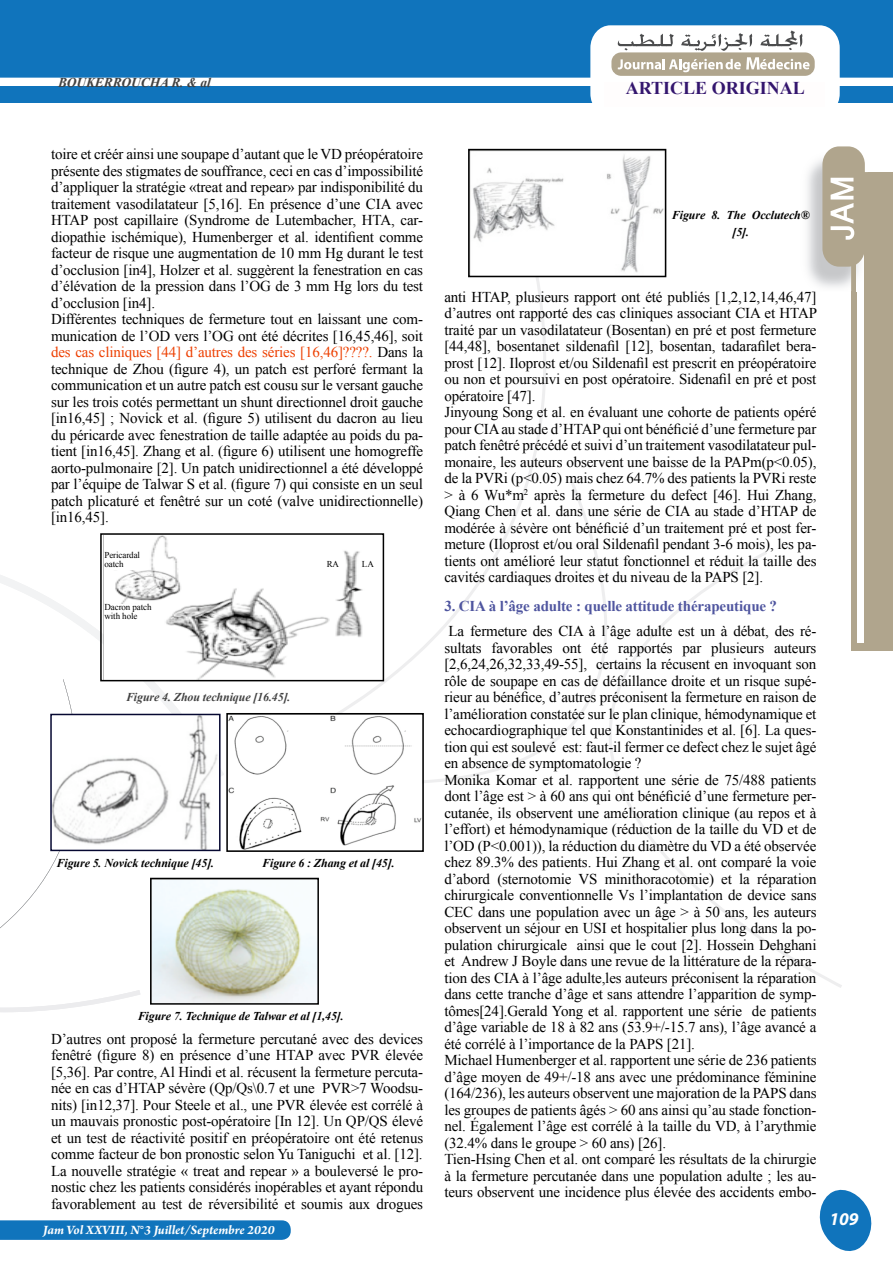
<style>
.page{position:relative;width:893px;height:1263px;background:#fff}
.page>*{position:absolute;margin:0;border:0;box-sizing:border-box;transform-origin:0 0}
.t1{font:700 18px "Times New Roman";color:#34166e}
.t2{font:italic 700 18px "Myriad Pro";color:#fff}
.t3{font:15px/16.5px "Times New Roman";letter-spacing:-.01em;color:#000}
.t4{font:700 15px "Times New Roman";letter-spacing:-.01em;color:#4f559f}
.t5{font:italic 700 13.5px "Arno Pro";color:#fff}
.t6{font:italic 700 13.5px "Times New Roman";color:#424242}
.t7{font:italic 700 12px/16.5px "Times New Roman";letter-spacing:-.01em;color:#000;text-align:center}
.t8{font:italic 700 12px "Times New Roman";letter-spacing:-.01em;color:#424242}
.t9{font:9px/9px "Times New Roman";letter-spacing:-.01em;color:#000}
.s1{color:#ed3f00}
</style>
<div class="page">
<svg style="left:0;top:1220px;width:291px;height:20px;background:#1778be"></svg>
<svg style="left:0;top:851px;width:140px;height:161px"></svg>
<svg style="left:0;top:575px;width:224px;height:201px"></svg>
<svg style="left:609px;top:551px;width:233px;height:437px"></svg>
<svg style="left:424px;top:480px;width:183px;height:303px"></svg>
<svg style="left:234px;top:277px;width:312px;height:487px"></svg>
<svg style="left:819px;top:1189px;width:53px;height:62px"></svg>
<div style="left:851px;top:172px;width:41px;height:478px;background:#b0a58d"></div>
<div style="left:857px;top:177px;width:6px;height:466px;background:#fff"></div>
<img style="left:807px;top:160px;width:57px;height:131px">
<img style="left:857px;top:259px;width:6px;height:32px">
<div style="left:822px;top:146px;width:43px;height:121px;background:#b0a58d;border-radius:17px"></div>
<svg style="left:831px;top:178px;width:23px;height:62px"></svg>
<div style="left:0;top:0;width:893px;height:77px;background:#1074bc"></div>
<div style="left:0;top:87px;width:605px;height:16px;background:#1074bc"></div>
<div style="left:832px;top:86px;width:60px;height:17px;background:#1074bc"></div>
<svg style="left:590px;top:25px;width:250px;height:78px;background:#dcdcd7"></svg>
<div style="left:604px;top:82px;width:221px;height:25px;background:#fffdfd"></div>
<img style="left:103px;top:536px;width:269px;height:142px">
<div style="left:100px;top:533px;width:284px;height:148px;border:2px solid #000"></div>
<div style="left:104px;top:551px;width:44px;height:19px;background:#fff"></div>
<div style="left:104px;top:604px;width:52px;height:18px;background:#fff"></div>
<div style="left:327px;top:561px;width:16px;height:18px;background:#fff"></div>
<div style="left:362px;top:561px;width:16px;height:18px;background:#fff"></div>
<img style="left:53px;top:717px;width:165px;height:131px">
<div style="left:50px;top:714px;width:171px;height:137px;border:2px solid #060831"></div>
<img style="left:229px;top:716px;width:192px;height:133px">
<div style="left:226px;top:713px;width:198px;height:139px;border:2px solid #000"></div>
<img style="left:153px;top:881px;width:163px;height:121px">
<div style="left:150px;top:878px;width:169px;height:127px;border:2px solid #000"></div>
<img style="left:473px;top:155px;width:190px;height:118px">
<div style="left:468px;top:149px;width:198px;height:128px;border:2px solid #000"></div>
<p class="t6" style="left:58px;top:73px;width:20px">BOUKERROUCHA</p>
<p class="t6" style="left:171px;top:73px;width:41px">R. &amp; al</p>
<p class="t1" style="left:626px;top:76px;width:180px">ARTICLE ORIGINAL</p>
<p class="t3" style="left:51px;top:146px;width:374px">toire et créér ainsi une soupape d’autant que le VD préopératoire présente des stigmates de souffrance, ceci en cas d’impossibilité d’appliquer la stratégie «treat and repear» par indisponibilité du traitement vasodilatateur [5,16]. En présence d’une CIA avec HTAP post capillaire (Syndrome de Lutembacher, HTA, car&shy;diopathie ischémique), Humenberger et al. identifient comme facteur de risque une augmentation de 10 mm Hg durant le test d’occlusion [in4], Holzer et al. suggèrent la fenestration en cas d’élévation de la pression dans l’OG de 3 mm Hg lors du test d’occlusion [in4].<br>Différentes techniques de fermeture tout en laissant une com&shy;munication de l’OD vers l’OG ont été décrites [16,45,46], soit <span class="s1">des cas cliniques [44] d’autres des séries [16,46]????.</span> Dans la technique de Zhou (figure 4), un patch est perforé fermant la communication et un autre patch est cousu sur le versant gauche sur les trois cotés permettant un shunt directionnel droit gauche [in16,45] ; Novick et al. (figure 5) utilisent du dacron au lieu du péricarde avec fenestration de taille adaptée au poids du pa&shy;tient [in16,45]. Zhang et al. (figure 6) utilisent une homogreffe aorto-pulmonaire [2]. Un patch unidirectionnel a été développé par l’équipe de Talwar S et al. (figure 7) qui consiste en un seul patch plicaturé et fenêtré sur un coté (valve unidirectionnelle) [in16,45].</p>
<p class="t9" style="left:104px;top:550px;width:37px">Pericardal oatch</p>
<p class="t9" style="left:104px;top:602px;width:49px">Dacron patch with hole</p>
<p class="t9" style="left:327px;top:559px;width:14px">RA</p>
<p class="t9" style="left:362px;top:559px;width:13px">LA</p>
<p class="t8" style="left:126px;top:689px;width:166px">Figure 4. Zhou technique [16.45].</p>
<p class="t7" style="left:57px;top:854px;width:159px">Figure 5. Novick technique [45].</p>
<p class="t7" style="left:262px;top:854px;width:134px">Figure 6 : Zhang et al [45].</p>
<p class="t7" style="left:138px;top:1008px;width:208px">Figure 7. Technique de Talwar et al [1,45].</p>
<p class="t3" style="left:51px;top:1030px;width:374px;text-align:justify">D’autres ont proposé la fermeture percutané avec des devices fenêtré (figure 8) en présence d’une HTAP avec PVR élevée [5,36]. Par contre, Al Hindi et al. récusent la fermeture percuta&shy;née en cas d’HTAP sévère (Qp/Qs\0.7 et une PVR&gt;7 Woodsu&shy;nits) [in12,37]. Pour Steele et al., une PVR élevée est corrélé à un mauvais pronostic post-opératoire [In 12]. Un QP/QS élevé et un test de réactivité positif en préopératoire ont été retenus comme facteur de bon pronostic selon Yu Taniguchi et al. [12].<br>La nouvelle stratégie « treat and repear » a bouleversé le pro&shy;nostic chez les patients considérés inopérables et ayant répondu favorablement au test de réversibilité et soumis aux drogues</p>
<p class="t5" style="left:43px;top:1222px;width:233px">Jam Vol XXVIII, N°3 Juillet/Septembre 2020</p>
<p class="t7" style="left:672px;top:206px;width:139px">Figure 8. The Occlutech® [5].</p>
<p class="t3" style="left:444px;top:288px;width:374px">anti HTAP, plusieurs rapport ont été publiés [1,2,12,14,46,47] d’autres ont rapporté des cas cliniques associant CIA et HTAP traité par un vasodilatateur (Bosentan) en pré et post fermeture [44,48], bosentanet sildenafil [12], bosentan, tadarafilet bera&shy;prost [12]. Iloprost et/ou Sildenafil est prescrit en préopératoire ou non et poursuivi en post opératoire. Sidenafil en pré et post opératoire [47].<br>Jinyoung Song et al. en évaluant une cohorte de patients opéré pour CIA au stade d’HTAP qui ont bénéficié d’une fermeture par patch fenêtré précédé et suivi d’un traitement vasodilatateur pul&shy;monaire, les auteurs observent une baisse de la PAPm(p&lt;0.05), de la PVRi (p&lt;0.05) mais chez 64.7% des patients la PVRi reste &gt; à 6 Wu*m<sup>2</sup> après la fermeture du defect [46]. Hui Zhang, Qiang Chen et al. dans une série de CIA au stade d’HTAP de modérée à sévère ont bénéficié d’un traitement pré et post fer&shy;meture (Iloprost et/ou oral Sildenafil pendant 3-6 mois), les pa&shy;tients ont amélioré leur statut fonctionnel et réduit la taille des cavités cardiaques droites et du niveau de la PAPS [2].</p>
<p class="t4" style="left:444px;top:596px;width:334px">3. CIA à l’âge adulte : quelle attitude thérapeutique ?</p>
<p class="t3" style="left:444px;top:623px;width:374px">La fermeture des CIA à l’âge adulte est un à débat, des ré&shy;sultats favorables ont été rapportés par plusieurs auteurs [2,6,24,26,32,33,49-55], certains la récusent en invoquant son rôle de soupape en cas de défaillance droite et un risque supé&shy;rieur au bénéfice, d’autres préconisent la fermeture en raison de l’amélioration constatée sur le plan clinique, hémodynamique et echocardiographique tel que Konstantinides et al. [6]. La ques&shy;tion qui est soulevé est: faut-il fermer ce defect chez le sujet âgé en absence de symptomatologie ?<br>Monika Komar et al. rapportent une série de 75/488 patients dont l’âge est &gt; à 60 ans qui ont bénéficié d’une fermeture per&shy;cutanée, ils observent une amélioration clinique (au repos et à l’effort) et hémodynamique (réduction de la taille du VD et de l’OD (P&lt;0.001)), la réduction du diamètre du VD a été observée chez 89.3% des patients. Hui Zhang et al. ont comparé la voie d’abord (sternotomie VS minithoracotomie) et la réparation chirurgicale conventionnelle Vs l’implantation de device sans CEC dans une population avec un âge &gt; à 50 ans, les auteurs observent un séjour en USI et hospitalier plus long dans la po&shy;pulation chirurgicale ainsi que le cout [2]. Hossein Dehghani et Andrew J Boyle dans une revue de la littérature de la répara&shy;tion des CIA à l’âge adulte,les auteurs préconisent la réparation dans cette tranche d’âge et sans attendre l’apparition de symp&shy;tômes[24].Gerald Yong et al. rapportent une série de patients d’âge variable de 18 à 82 ans (53.9+/-15.7 ans), l’âge avancé a été corrélé à l’importance de la PAPS [21].<br>Michael Humenberger et al. rapportent une série de 236 patients d’âge moyen de 49+/-18 ans avec une prédominance féminine (164/236), les auteurs observent une majoration de la PAPS dans les groupes de patients âgés &gt; 60 ans ainsi qu’au stade fonction&shy;nel. Également l’âge est corrélé à la taille du VD, à l’arythmie (32.4% dans le groupe &gt; 60 ans) [26].<br>Tien-Hsing Chen et al. ont comparé les résultats de la chirurgie à la fermeture percutanée dans une population adulte ; les au&shy;teurs observent une incidence plus élevée des accidents embo-</p>
<p class="t2" style="left:829px;top:1207px;width:31px">109</p>
</div>
